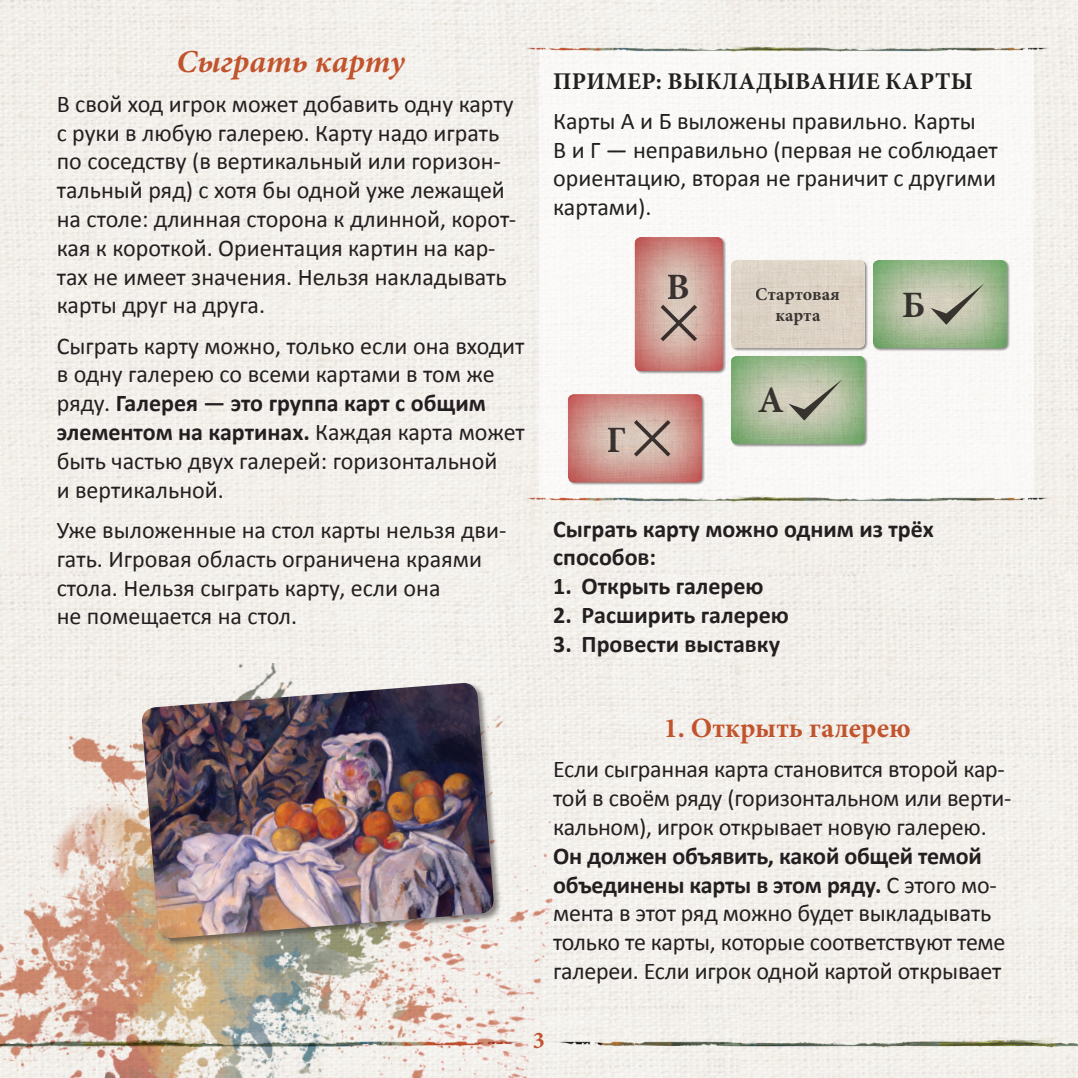
<style>
.page{position:relative;width:1078px;height:1078px;background:#fff}
.page>*{position:absolute;margin:0;border:0;box-sizing:border-box;transform-origin:0 0}
.t1{font:700 37.2px "Minion Pro";color:#231f20}
.t2{font:italic 700 32px "Minion Pro";color:#c1542d}
.t3{font:700 28px "Minion Pro";color:#c1542d}
.t4{font:24px/28.8px "Calibri";color:#231f20}
.t5{font:700 24px/28.8px "Calibri";color:#231f20}
.t6{font:700 24px "Minion Pro";letter-spacing:.01em;color:#231f20}
.t7{font:700 24px "Minion Pro";color:#c3522f}
.t8{font:700 18px/21.6px "Minion Pro";letter-spacing:.005em;color:#231f20;text-align:center}
.s1{font-weight:700}
.s2{color:#c2542d}
</style>
<div class="page">
<img style="left:0;top:0;width:1077px;height:1077px">
<img style="left:608px;top:1019px;width:469px;height:49px">
<div style="left:539px;top:49px;width:494px;height:450px;background:#f9f8f7"></div>
<img style="left:524px;top:34px;width:524px;height:32px">
<img style="left:524px;top:483px;width:524px;height:32px">
<img style="left:0;top:622px;width:608px;height:455px">
<div style="left:140px;top:681px;width:361px;height:264px;background:#231f20;opacity:.5"></div>
<img style="left:141px;top:682px;width:353px;height:256px">
<div style="left:730px;top:260px;width:138px;height:91px;background:#231f20;opacity:.5"></div>
<img style="left:730px;top:260px;width:134px;height:88px">
<div style="left:634px;top:237px;width:92px;height:137px;background:#231f20;opacity:.5"></div>
<svg style="left:634px;top:237px;width:90px;height:135px;background:#ce968e"></svg>
<div style="left:567px;top:394px;width:138px;height:91px;background:#231f20;opacity:.5"></div>
<svg style="left:565px;top:394px;width:138px;height:90px;background:#ce978f"></svg>
<div style="left:872px;top:260px;width:138px;height:91px;background:#231f20;opacity:.5"></div>
<svg style="left:872px;top:260px;width:135px;height:90px;background:#a1b993"></svg>
<div style="left:730px;top:355px;width:138px;height:92px;background:#231f20;opacity:.5"></div>
<svg style="left:730px;top:355px;width:135px;height:91px;background:#a2ba94"></svg>
<svg style="left:930px;top:283px;width:54px;height:42px;background:#b3b5a0"></svg>
<svg style="left:788px;top:379px;width:54px;height:41px;background:#b3b4a0"></svg>
<svg style="left:633px;top:420px;width:37px;height:36px"></svg>
<svg style="left:660px;top:305px;width:37px;height:36px"></svg>
<h2 class="t2" style="left:176px;top:38px;width:230px">Сыграть карту</h2>
<p class="t4" style="left:57px;top:89px;width:461px">В свой ход игрок может добавить одну карту с руки в любую галерею. Карту надо играть по соседству (в вертикальный или горизон&shy;тальный ряд) с хотя бы одной уже лежащей на столе: длинная сторона к длинной, корот&shy;кая к короткой. Ориентация картин на кар&shy;тах не имеет значения. Нельзя накладывать карты друг на друга.</p>
<p class="t4" style="left:57px;top:331px;width:469px">Сыграть карту можно, только если она входит в одну галерею со всеми картами в том же ряду. <span class="s1">Галерея — это группа карт с общим элементом на картинах.</span> Каждая карта может быть частью двух галерей: горизонтальной<br>и вертикальной.</p>
<p class="t4" style="left:57px;top:515px;width:451px">Уже выложенные на стол карты нельзя дви&shy;гать. Игровая область ограничена краями стола. Нельзя сыграть карту, если она<br>не помещается на стол.</p>
<p class="t6" style="left:553px;top:64px;width:421px">ПРИМЕР: ВЫКЛАДЫВАНИЕ КАРТЫ</p>
<p class="t4" style="left:553px;top:106px;width:446px">Карты А и Б выложены правильно. Карты<br>В и Г — неправильно (первая не соблюдает ориентацию, вторая не граничит с другими картами).</p>
<h1 class="t1" style="left:666px;top:261px;width:25px">В</h1>
<h1 class="t1" style="left:606px;top:413px;width:21px">Г</h1>
<p class="t8" style="left:755px;top:283px;width:86px">Стартовая карта</p>
<h1 class="t1" style="left:900px;top:278px;width:25px">Б</h1>
<h1 class="t1" style="left:757px;top:374px;width:28px">А</h1>
<p class="t5" style="left:553px;top:514px;width:382px">Сыграть карту можно одним из трёх способов:</p>
<p class="t5" style="left:553px;top:571px;width:212px">1. Открыть галерею</p>
<p class="t5" style="left:553px;top:600px;width:237px">2. Расширить галерею</p>
<p class="t5" style="left:553px;top:629px;width:228px">3. Провести выставку</p>
<p class="t3" style="left:663px;top:708px;width:248px">1. <span class="s2">Открыть</span> галерею</p>
<p class="t4" style="left:553px;top:754px;width:460px">Если сыгранная карта становится второй кар&shy;той в своём ряду (горизонтальном или верти&shy;кальном), игрок открывает новую галерею.</p>
<p class="t4" style="left:553px;top:841px;width:454px"><span class="s1">Он должен объявить, какой общей темой объединены карты в этом ряду.</span> С этого мо&shy;мента в этот ряд можно будет выкладывать только те карты, которые соответствуют теме галереи. Если игрок одной картой открывает</p>
<p class="t7" style="left:532px;top:1023px;width:13px">3</p>
</div>
